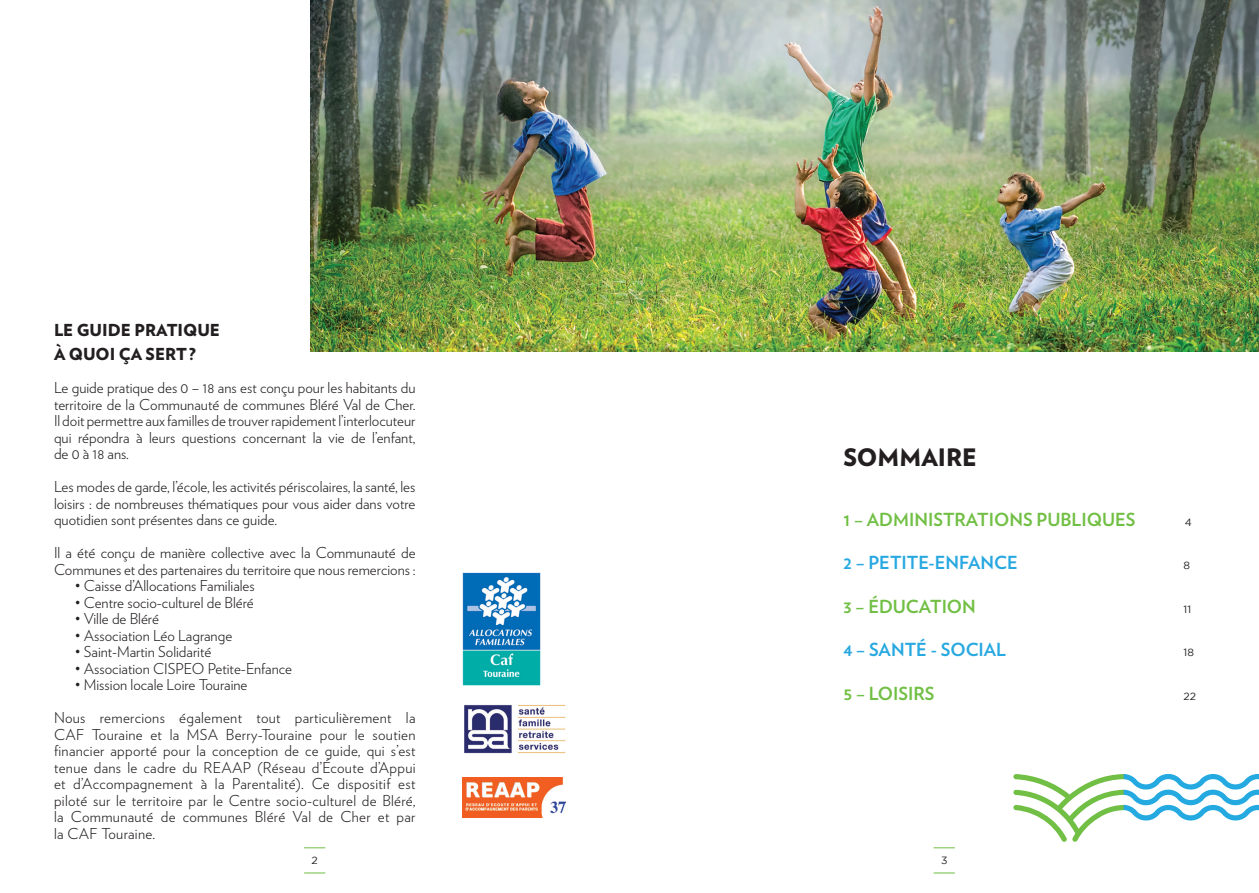
<style>
.page{position:relative;width:1259px;height:893px;background:#fff}
.page>*{position:absolute;margin:0;border:0;box-sizing:border-box;transform-origin:0 0}
.t1{font:900 24px "Verlag";color:#231f20}
.t2{font:700 18px "Verlag";color:#71bf44}
.t3{font:700 18px "Verlag";color:#27a8e0}
.t4{font:900 16.5px/24px "Verlag";color:#231f20}
.t5{font:300 15px/16.5px "Verlag";color:#231f20;text-align:justify}
.t6{font:10.5px "Gotham";color:#231f20}
</style>
<div class="page">
<img style="left:311px;top:0;width:948px;height:351px">
<img style="left:463px;top:573px;width:77px;height:113px">
<img style="left:464px;top:704px;width:102px;height:50px">
<svg style="left:1013px;top:773px;width:246px;height:69px"></svg>
<img style="left:463px;top:778px;width:103px;height:39px">
<svg style="left:304px;top:873px;width:21px;height:1px"></svg>
<svg style="left:304px;top:847px;width:21px;height:1px"></svg>
<svg style="left:933px;top:873px;width:22px;height:1px"></svg>
<svg style="left:933px;top:847px;width:22px;height:1px"></svg>
<p class="t4" style="left:54px;top:318px;width:168px">LE GUIDE PRATIQUE<br>À QUOI ÇA SERT ?</p>
<p class="t5" style="left:54px;top:379px;width:363px">Le guide pratique des 0 – 18 ans est conçu pour les habitants du territoire de la Communauté de communes Bléré Val de Cher.<br>Il doit permettre aux familles de trouver rapidement l’interlocuteur qui répondra à leurs questions concernant la vie de l’enfant, de 0 à 18 ans.</p>
<p class="t5" style="left:54px;top:478px;width:363px">Les modes de garde, l’école, les activités périscolaires, la santé, les loisirs : de nombreuses thématiques pour vous aider dans votre quotidien sont présentes dans ce guide.</p>
<p class="t5" style="left:54px;top:544px;width:363px">Il a été conçu de manière collective avec la Communauté de<br>Communes et des partenaires du territoire que nous remercions :</p>
<p class="t5" style="left:75px;top:577px;width:181px">• Caisse d’Allocations Familiales</p>
<p class="t5" style="left:75px;top:593px;width:180px">• Centre socio-culturel de Bléré</p>
<p class="t5" style="left:75px;top:610px;width:85px">• Ville de Bléré</p>
<p class="t5" style="left:75px;top:626px;width:158px">• Association Léo Lagrange</p>
<p class="t5" style="left:75px;top:643px;width:138px">• Saint-Martin Solidarité</p>
<p class="t5" style="left:75px;top:659px;width:218px">• Association CISPEO Petite-Enfance</p>
<p class="t5" style="left:75px;top:676px;width:174px">• Mission locale Loire Touraine</p>
<p class="t5" style="left:54px;top:709px;width:363px">Nous remercions également tout particulièrement la CAF Touraine et la MSA Berry-Touraine pour le soutien financier apporté pour la conception de ce guide, qui s’est tenue dans le cadre du REAAP (Réseau d’Écoute d’Appui et d’Accompagnement à la Parentalité). Ce dispositif est piloté sur le territoire par le Centre socio-culturel de Bléré, la Communauté de communes Bléré Val de Cher et par la CAF Touraine.</p>
<h1 class="t1" style="left:843px;top:437px;width:135px">SOMMAIRE</h1>
<p class="t2" style="left:843px;top:505px;width:294px">1 – ADMINISTRATIONS PUBLIQUES</p>
<p class="t6" style="left:1185px;top:516px;width:9px">4</p>
<p class="t3" style="left:843px;top:549px;width:176px">2 – PETITE-ENFANCE</p>
<p class="t6" style="left:1183px;top:560px;width:8px">8</p>
<p class="t2" style="left:843px;top:592px;width:134px">3 – ÉDUCATION</p>
<p class="t6" style="left:1183px;top:603px;width:9px">11</p>
<p class="t3" style="left:843px;top:636px;width:164px">4 – SANTÉ - SOCIAL</p>
<p class="t6" style="left:1183px;top:647px;width:12px">18</p>
<p class="t2" style="left:843px;top:679px;width:93px">5 – LOISIRS</p>
<p class="t6" style="left:1183px;top:690px;width:14px">22</p>
<p class="t6" style="left:312px;top:855px;width:8px">2</p>
<p class="t6" style="left:941px;top:855px;width:8px">3</p>
</div>
